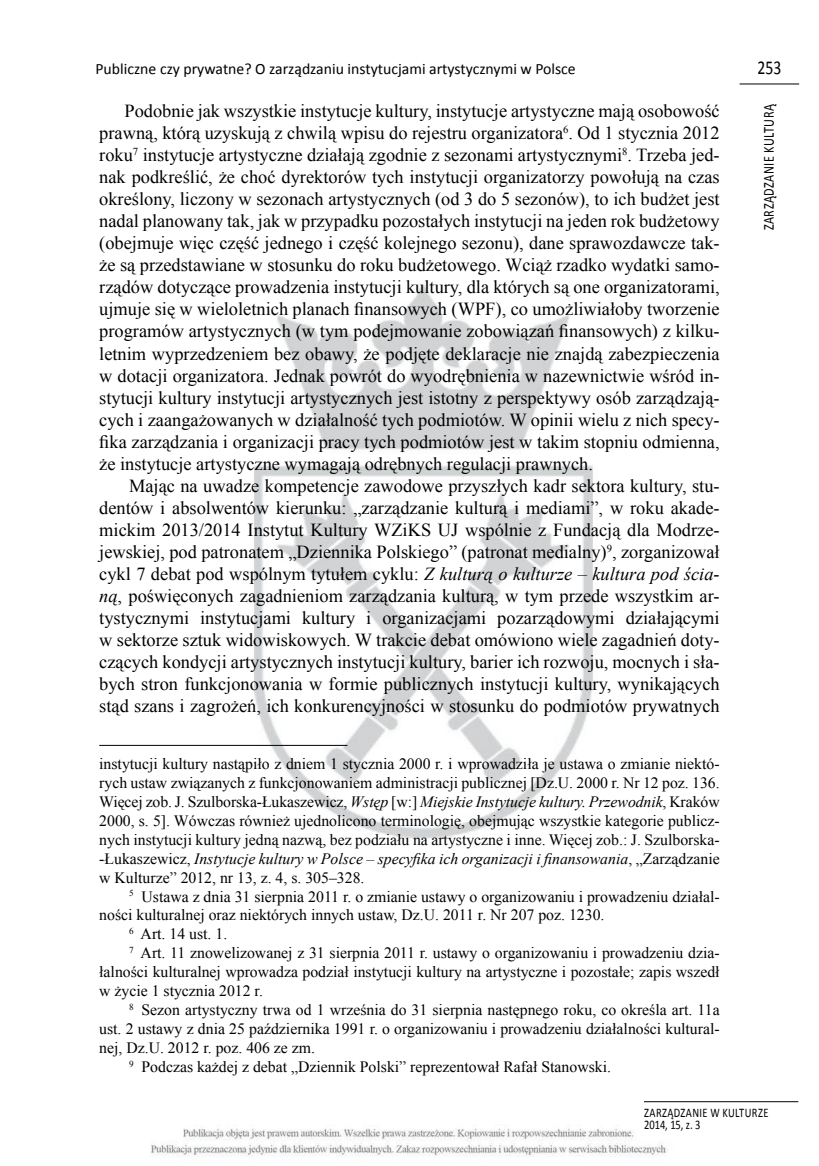
<style>
.page{position:relative;width:819px;height:1166px;background:#fff}
.page>*{position:absolute;margin:0;border:0;box-sizing:border-box;transform-origin:0 0}
.t1{font:19.6px "Calibri";color:#000;scale:.8 1}
.t2{font:18.38px/22.1px "Times New Roman";color:#000;text-align:justify}
.t3{font:15.75px/18.9px "Times New Roman";color:#000;text-align:justify}
.t4{font:15.75px "Calibri";color:#000}
.t5{font:15.4px "Calibri";letter-spacing:.04em;color:#000;scale:.8 1}
.t6{font:13.12px/12.6px "Calibri";letter-spacing:.04em;color:#000;scale:.8 1}
.s1{font-style:italic}
</style>
<div class="page">
<img style="left:99px;top:83px;width:701px;height:1074px">
<hr style="left:739px;top:84px;width:60px;height:1px;background:#000">
<hr style="left:644px;top:1101px;width:154px;height:1px;background:#000">
<hr style="left:99px;top:745px;width:248px;height:1px;background:#000">
<p class="t4" style="left:95px;top:59px;width:481px">Publiczne czy prywatne? O zarządzaniu instytucjami artystycznymi w Polsce</p>
<p class="t1" style="left:757px;top:55px;width:31px">253</p>
<p class="t2" style="left:99px;top:99px;width:622px;text-indent:20px"><sup>5</sup>Podobnie jak wszystkie instytucje kultury, instytucje artystyczne mają osobowość prawną, którą uzyskują z chwilą wpisu do rejestru organizatora<sup>6</sup>. Od 1 stycznia 2012 roku<sup>7</sup> instytucje artystyczne działają zgodnie z sezonami artystycznymi<sup>8</sup>. Trzeba jed&shy;nak podkreślić, że choć dyrektorów tych instytucji organizatorzy powołują na czas określony, liczony w sezonach artystycznych (od 3 do 5 sezonów), to ich budżet jest nadal planowany tak, jak w przypadku pozostałych instytucji na jeden rok budżetowy (obejmuje więc część jednego i część kolejnego sezonu), dane sprawozdawcze tak&shy;że są przedstawiane w stosunku do roku budżetowego. Wciąż rzadko wydatki samo&shy;rządów dotyczące prowadzenia instytucji kultury, dla których są one organizatorami, ujmuje się w wieloletnich planach finansowych (WPF), co umożliwiałoby tworzenie programów artystycznych (w tym podejmowanie zobowiązań finansowych) z kilku&shy;letnim wyprzedzeniem bez obawy, że podjęte deklaracje nie znajdą zabezpieczenia w dotacji organizatora. Jednak powrót do wyodrębnienia w nazewnictwie wśród in&shy;stytucji kultury instytucji artystycznych jest istotny z perspektywy osób zarządzają&shy;cych i zaangażowanych w działalność tych podmiotów. W opinii wielu z nich specy&shy;fika zarządzania i organizacji pracy tych podmiotów jest w takim stopniu odmienna, że instytucje artystyczne wymagają odrębnych regulacji prawnych.</p>
<p class="t2" style="left:99px;top:474px;width:622px;text-indent:30px">Mając na uwadze kompetencje zawodowe przyszłych kadr sektora kultury, stu&shy;dentów i absolwentów kierunku: „zarządzanie kulturą i mediami”, w roku akade&shy;mickim 2013/2014 Instytut Kultury WZiKS UJ wspólnie z Fundacją dla Modrze&shy;jewskiej, pod patronatem „Dziennika Polskiego” (patronat medialny)<sup>9</sup>, zorganizował cykl 7 debat pod wspólnym tytułem cyklu: <span class="s1">Z kulturą o kulturze – kultura pod ścia&shy;ną</span>, poświęconych zagadnieniom zarządzania kulturą, w tym przede wszystkim ar&shy;tystycznymi instytucjami kultury i organizacjami pozarządowymi działającymi w sektorze sztuk widowiskowych. W trakcie debat omówiono wiele zagadnień doty&shy;czących kondycji artystycznych instytucji kultury, barier ich rozwoju, mocnych i sła&shy;bych stron funkcjonowania w formie publicznych instytucji kultury, wynikających stąd szans i zagrożeń, ich konkurencyjności w stosunku do podmiotów prywatnych</p>
<p class="t3" style="left:99px;top:754px;width:622px">instytucji kultury nastąpiło z dniem 1 stycznia 2000 r. i wprowadziła je ustawa o zmianie niektó&shy;rych ustaw związanych z funkcjonowaniem administracji publicznej [Dz.U. 2000 r. Nr 12 poz. 136.<br>Więcej zob. J. Szulborska-Łukaszewicz, <span class="s1">Wstęp</span> [w:] <span class="s1">Miejskie Instytucje kultury. Przewodnik</span>, Kraków 2000, s. 5]. Wówczas również ujednolicono terminologię, obejmując wszystkie kategorie publicz&shy;nych instytucji kultury jedną nazwą, bez podziału na artystyczne i inne. Więcej zob.: J. Szulborska--Łukaszewicz, <span class="s1">Instytucje kultury w Polsce – specyfika ich organizacji i finansowania</span>, „Zarządzanie w Kulturze” 2012, nr 13, z. 4, s. 305–328.</p>
<p class="t3" style="left:129px;top:886px;width:592px"><sup>5</sup> Ustawa z dnia 31 sierpnia 2011 r. o zmianie ustawy o organizowaniu i prowadzeniu działal-</p>
<p class="t3" style="left:99px;top:905px;width:506px">ności kulturalnej oraz niektórych innych ustaw, Dz.U. 2011 r. Nr 207 poz. 1230.</p>
<p class="t3" style="left:129px;top:924px;width:100px"><sup>6</sup> Art. 14 ust. 1.</p>
<p class="t3" style="left:129px;top:943px;width:592px"><sup>7</sup> Art. 11 znowelizowanej z 31 sierpnia 2011 r. ustawy o organizowaniu i prowadzeniu dzia-</p>
<p class="t3" style="left:99px;top:962px;width:622px">łalności kulturalnej wprowadza podział instytucji kultury na artystyczne i pozostałe; zapis wszedł</p>
<p class="t3" style="left:99px;top:981px;width:165px">w życie 1 stycznia 2012 r.</p>
<p class="t3" style="left:129px;top:1000px;width:592px"><sup>8</sup> Sezon artystyczny trwa od 1 września do 31 sierpnia następnego roku, co określa art. 11a</p>
<p class="t3" style="left:99px;top:1019px;width:622px">ust. 2 ustawy z dnia 25 października 1991 r. o organizowaniu i prowadzeniu działalności kultural-</p>
<p class="t3" style="left:99px;top:1038px;width:217px">nej, Dz.U. 2012 r. poz. 406 ze zm.</p>
<p class="t3" style="left:129px;top:1057px;width:483px"><sup>9</sup> Podczas każdej z debat „Dziennik Polski” reprezentował Rafał Stanowski.</p>
<p class="t5" style="left:759px;top:230px;width:159px;rotate:-90deg">zarządzanie kulturą</p>
<p class="t6" style="left:644px;top:1106px;width:157px">zarządzanie w kulturze<br>2014, 15, z. 3</p>
</div>
